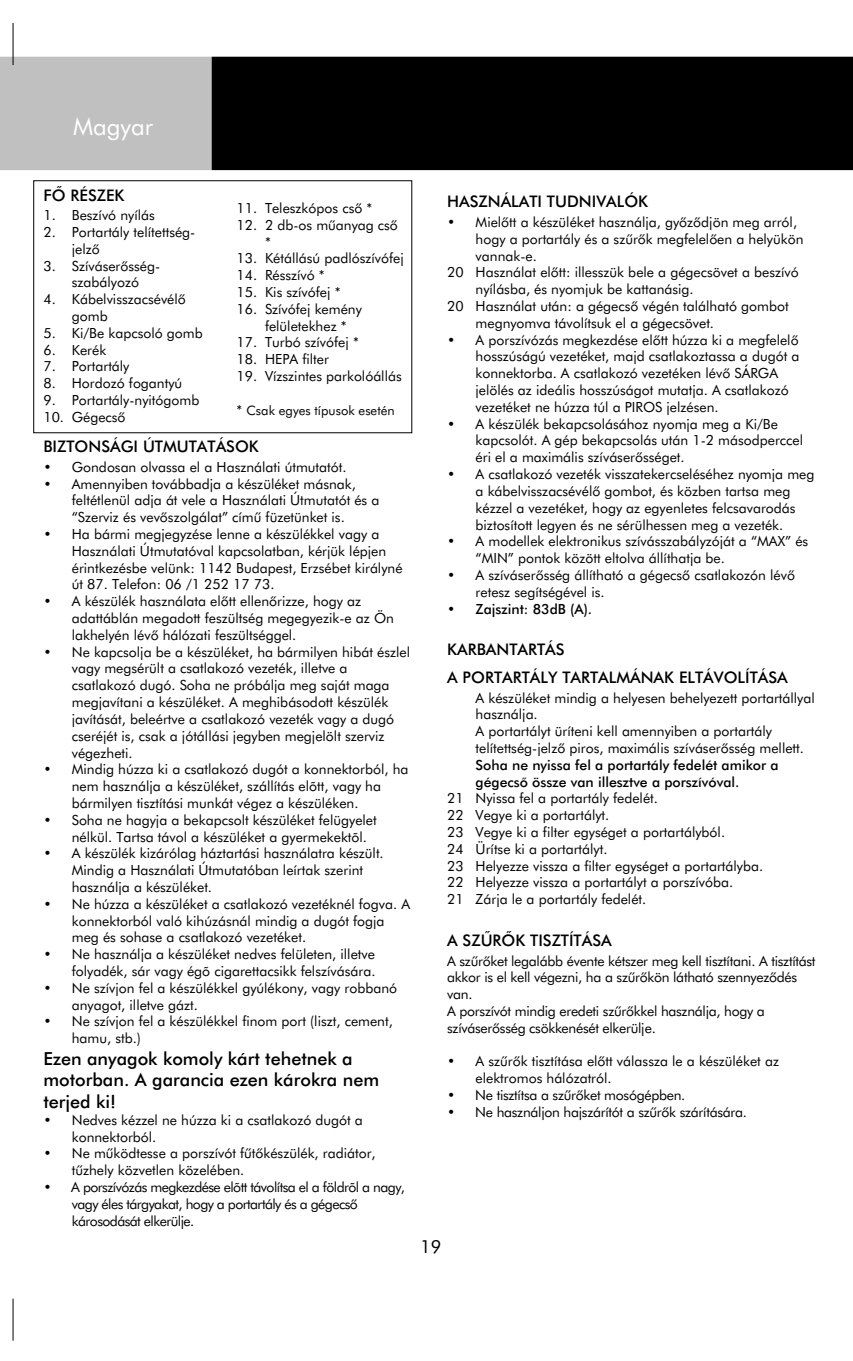
<style>
.page{position:relative;width:853px;height:1361px;background:#fff}
.page>*{position:absolute;margin:0;border:0;box-sizing:border-box;transform-origin:0 0}
.t1{font:24px "Futura Bk HU Book";letter-spacing:.01em;color:#fff}
.t2{font:18px/21.6px "Futura Med HU Medium";color:#000}
.t3{font:18px "Futura Bk HU Book";color:#000}
.t4{font:16px/27.8px "Futura Med HU Medium";color:#000}
.t5{font:16px "Futura Med HU Medium";letter-spacing:-.065em;color:#000}
.t6{font:14px/16.8px "Futura Bk HU Book";letter-spacing:-.01em;color:#000}
.t7{font:14px/16.8px "Futura Bk HU Book";letter-spacing:-.055em;color:#000}
.t8{font:14px/16.8px "Futura Bk HU Book";letter-spacing:-.03em;color:#000}
.t9{font:14px/16.8px "Futura Bk HU Book";letter-spacing:-.07em;color:#000}
.t10{font:14px/16.8px "Futura Bk HU Book";letter-spacing:-.04em;color:#000}
.t11{font:14px/16.8px "Futura Med HU Medium";color:#000}
.t12{font:14px "Futura Bk HU Book";letter-spacing:-.035em;color:#000}
.t13{font:14px/16.8px "Futura Bk HU Book";letter-spacing:-.285em;color:#000}
.t14{font:13px "Futura Bk HU Book";color:#000}
.s1{font-size:14px}
.s2{font-family:"Futura Bk HU Book"}
</style>
<div class="page">
<div style="left:0;top:57px;width:211px;height:113px;background:#c0c0c0"></div>
<div style="left:211px;top:57px;width:641px;height:113px;background:#000"></div>
<hr style="left:13px;top:1298px;width:1px;height:42px;background:#000">
<hr style="left:13px;top:23px;width:1px;height:42px;background:#000">
<h1 class="t1" style="left:73px;top:117px;width:83px">Magyar</h1>
<p class="t4" style="left:43px;top:182px;width:80px">FŐRÉSZ EK</p>
<p class="t6" style="left:43px;top:208px;width:111px">1. Be s zívó nyílás</p>
<p class="t13" style="left:72px;top:225px;width:124px;text-indent:-28px">2. Portartály te líte tts ég&shy;je lző</p>
<p class="t6" style="left:43px;top:258px;width:117px;text-align:center">3. Szívás e rős s ég&shy;s zabályozó</p>
<p class="t6" style="left:72px;top:292px;width:120px;text-indent:-28px">4. Káb e lvis s zacs évélő gom b</p>
<p class="t6" style="left:43px;top:326px;width:159px">5. K i/Be k apcs oló gom b</p>
<p class="t6" style="left:43px;top:342px;width:61px">6. Ke rék</p>
<p class="t7" style="left:43px;top:359px;width:90px">7. Portartály</p>
<p class="t6" style="left:43px;top:376px;width:156px">8. H ordozó fogantyú<br>9 . Portartály-nyitógom b</p>
<p class="t6" style="left:43px;top:410px;width:88px">10. Gége cső</p>
<p class="t6" style="left:236px;top:201px;width:143px">11. Te le s zk ópos cső*</p>
<p class="t6" style="left:265px;top:218px;width:139px;text-indent:-28px">12. 2 db-os m űanyag cső *</p>
<p class="t6" style="left:236px;top:251px;width:172px">13. K étállás ú padlós zívófe j</p>
<p class="t6" style="left:236px;top:268px;width:95px">14. Rés s zívó *</p>
<p class="t6" style="left:236px;top:285px;width:111px">15. K is s zívófe j*</p>
<p class="t6" style="left:265px;top:302px;width:98px;text-indent:-28px">16. Szívófe jk e m ény felületekhez*</p>
<p class="t8" style="left:236px;top:335px;width:129px">17. Turbó s zívófe j*</p>
<p class="t6" style="left:236px;top:352px;width:164px">18. H EPA filte r<br>19 . Vízs zinte s park olóállás</p>
<p class="t14" style="left:236px;top:405px;width:160px"><span class="s1">*</span>Csak e gye s típusok e se tén</p>
<p class="t4" style="left:43px;top:434px;width:214px">BIZ TO NSÁGI ÚTMUTATÁSO K</p>
<p class="t6" style="left:43px;top:460px;width:306px">• Gondos an olvas s a e la H as ználati útm utatót.</p>
<p class="t6" style="left:72px;top:476px;width:309px;text-indent:-28px">• Am e nnyibe n továbbadja a k észülék e tm ásnak ,<br>fe ltétle nüladja átve le a H as ználati Útm utatótés a “Sze rviz és ve vős zolgálat” cím ű füze tünk e tis .</p>
<p class="t6" style="left:72px;top:527px;width:332px;text-indent:-28px">• H a bárm i m egjegyzése lenne a k észülék k elvagy a<br>H as ználati Útm utatóvalk apcs olatban, k érjük lépje n érintk e zés b e ve lünk : 1142 Budape s t, Erzs éb e tk irályné út87. Te le fon: 06 /1 252 17 73.</p>
<p class="t6" style="left:72px;top:594px;width:324px;text-indent:-28px">• A k és zülék h as ználata e lőtte lle nőrizze , h ogy az adattáblán m e gadottfe s zülts ég m e ge gye zik -e az Ön lak h e lyén lévőh álózati fe s zülts égge l.</p>
<p class="t6" style="left:72px;top:644px;width:348px;text-indent:-28px">• Ne k apcsolja be a k észülék e t, h a bárm ilye n h ibátészle l vagy m e gs érülta cs atlak ozó ve ze ték , ille tve a<br>cs atlak ozó dugó. Soh a ne próbálja m e g s ajátm aga<br>m e gjavítani a k és zülék e t. A m e gh ibás odottk és zülék javítás át, b e le értve a cs atlak ozó ve ze ték vagy a dugó<br>cs e réjétis, cs ak a jótállás i je gyb e n m e gje lölts ze rviz<br>vége zh e ti.</p>
<p class="t6" style="left:72px;top:762px;width:338px;text-indent:-28px">• Mindig h úzza k i a cs atlak ozó dugóta k onne k torból, h a ne m h as ználja a k és zülék e t, s zállítás e lõtt, vagy h a bárm ilye n tis ztítás i m unk átvége z a k és zülék e n.</p>
<p class="t6" style="left:72px;top:812px;width:310px;text-indent:-28px">• Soh a ne h agyja a be k apcs oltk és zülék e tfe lügye le t nélk ül. Tarts a távola k és zülék e ta gye rm e k e k tõl.</p>
<p class="t6" style="left:72px;top:846px;width:315px;text-indent:-28px">• A k és zülék k izárólag h áztartás i h as ználatra k és zült.<br>Mindig a H as ználati Útm utatóban le írtak s ze rint<br>h as ználja a k és zülék e t.</p>
<p class="t6" style="left:72px;top:896px;width:339px;text-indent:-28px">• Ne h úzza a k és zülék e ta cs atlak ozó ve ze ték nélfogva. A k onne k torbólvaló k ih úzás nálm indig a dugótfogja<br>m eg és soh ase a csatlakozó vezetéket.</p>
<p class="t6" style="left:72px;top:947px;width:307px;text-indent:-28px">• Ne h as ználja a k és zülék e tne dve s fe lüle te n, ille tve folyadék , s ár vagy égõ cigare ttacs ik k fe ls zívás ára.</p>
<p class="t6" style="left:72px;top:980px;width:326px;text-indent:-28px">• Ne s zívjon fe la k és zülék k e lgyúlék ony, vagy rob banó anyagot, ille tve gázt.</p>
<p class="t7" style="left:72px;top:1014px;width:323px;text-indent:-28px">• Ne s zívjon fe la k és zülék k e lfinom port(lis zt, ce m e nt, h am u,stb.)</p>
<p class="t2" style="left:43px;top:1048px;width:332px">Eze n anyagok k om oly k ártte h e tne k a<br>m otorban. A garancia e ze n k árok ra ne m te rje d k i!</p>
<p class="t6" style="left:72px;top:1112px;width:292px;text-indent:-28px">• Ne dve s k ézze lne h úzza k i a cs atlak ozó dugóta k onne k torból.</p>
<p class="t9" style="left:72px;top:1146px;width:306px;text-indent:-28px">• Ne m űk ödte s s e a pors zívótfûtők és zülék , radiátor, tűzh e ly k özve tle n k öze léb e n.</p>
<p class="t10" style="left:72px;top:1180px;width:335px;text-indent:-28px">• A porszívózás m e gk e zdése e lõtttávolítsa e la földrõla nagy, vagy éle s tárgyak at, h ogy a portartály és a gége cső<br>k árosodásáte lk e rülje .</p>
<p class="t5" style="left:447px;top:194px;width:200px">H ASZ NÁLATI TUD NIVALÓK</p>
<p class="t12" style="left:447px;top:216px;width:355px">• Mie lőtta k és zülék e th as ználja, győződjön m e g arról,</p>
<p class="t7" style="left:475px;top:232px;width:329px">h ogy a portartály és a s zűrők m e gfe le lőe n a h e lyük ön</p>
<p class="t6" style="left:475px;top:248px;width:64px">vannak -e .</p>
<p class="t9" style="left:447px;top:265px;width:353px">20 H as ználate lőtt: ille s s zük b e le a gége cs öve ta b e s zívó</p>
<p class="t6" style="left:475px;top:282px;width:221px">nyílás ba, és nyom juk b e k attanás ig.</p>
<p class="t6" style="left:447px;top:299px;width:347px">20 H as ználatután: a gége csővégén találh ató gom bot</p>
<p class="t6" style="left:475px;top:316px;width:241px">m e gnyom va távolíts uk e la gége cs öve t.</p>
<p class="t6" style="left:475px;top:332px;width:329px;text-indent:-28px">• A pors zívózás m e gk e zdés e e lőtth úzza k i a m e gfe le lő h os s zús ágú ve ze ték e t, m ajd cs atlak oztas s a a dugóta k onne k torba. A cs atlak ozó ve ze ték e n lévőSÁRGA<br>je lölés az ide ális h os s zús ágotm utatja. A cs atlak ozó<br>ve ze ték e tne h úzza túla PIRO S je lzés e n.</p>
<p class="t6" style="left:475px;top:416px;width:337px;text-indent:-28px">• A k észülék be k apcsolásáh oz nyom ja m e g a Ki/Be<br>k apcs olót. A gép b e k apcs olás után 1-2 m ás odpe rcce l éri e la m axim ális s zívás e rős s ége t.</p>
<p class="t6" style="left:447px;top:467px;width:368px;text-align:center">• A cs atlak ozó ve ze ték vis s zate k e rcs e lés éh e z nyom ja m e g a k áb e lvis s zacs évélőgom bot, és k özb e n tarts a m e g<br>k ézze la ve ze ték e t, h ogy az e gye nle te s fe lcs avarodás biztosítottle gye n és ne sérülh e sse n m e g a ve ze ték .</p>
<p class="t6" style="left:475px;top:534px;width:332px;text-indent:-28px">• A m ode lle k e le k tronik us s zívás s zabályzójáta “MAX” és “MIN” pontok k özötte ltolva állíth atja b e .</p>
<p class="t6" style="left:475px;top:568px;width:325px;text-indent:-28px">• A s zívás e rős s ég állíth ató a gége csőcs atlak ozón lévő re te s z s e gíts égéve lis .</p>
<p class="t11" style="left:447px;top:601px;width:148px"><span class="s2">•</span> Z ajszint: 83dB (A).</p>
<p class="t4" style="left:447px;top:636px;width:340px">K ARBANTARTÁS<br>A PO RTARTÁLY TARTALMÁNAK ELTÁVO LÍTÁSA</p>
<p class="t6" style="left:475px;top:690px;width:349px">A k és zülék e tm indig a h e lye s e n b e h e lye ze ttportartállyal h as ználja.<br>A portartálytüríte ni k e llam e nnyib e n a portartály<br>te líte tts ég-je lzőpiros, m axim ális s zívás e rős s ég m e lle tt.</p>
<p class="t11" style="left:475px;top:757px;width:304px">Soh a ne nyissa fe la portartály fe de létam ik or a gége csőössze van ille sztve a porszívóval.</p>
<p class="t6" style="left:447px;top:791px;width:319px">21 Nyis s a fe la portartály fe de lét.<br>22 Ve gye k i a portartályt.<br>23 Ve gye k i a filte r e gys ége ta portartályból.<br>24 Ü ríts e k i a portartályt.<br>23 H e lye zze vis s za a filte r e gys ége ta portartályba.<br>22 H e lye zze vis s za a portartályta pors zívóba.<br>21 Z árja le a portartály fe de lét.</p>
<p class="t4" style="left:447px;top:927px;width:165px">A SZ ŰRŐK TISZ TÍTÁSA</p>
<p class="t8" style="left:447px;top:953px;width:374px">A s zűrők e tle galább éve nte k éts ze r m e g k e lltis ztítani.A tis ztítást ak k or is e lk e llvége zni, h a a s zűrők ön láth ató s ze nnye ződés van.<br>A pors zívótm indig e re de ti s zűrők k e lh as ználja, h ogy a<br>s zíváse rős s ég csök k e nés éte lk e rülje .</p>
<p class="t7" style="left:475px;top:1054px;width:306px;text-indent:-28px">• A s zűrők tis ztítás a e lőttválas s za le a k és zülék e taz e le k trom os h álózatról.</p>
<p class="t6" style="left:447px;top:1088px;width:241px">• Ne tis ztítsa a s zűrők e tm osógépbe n.</p>
<p class="t7" style="left:447px;top:1104px;width:303px">• Ne h as ználjon h ajs zárítóta s zűrők s zárítására.</p>
<p class="t3" style="left:420px;top:1239px;width:18px">19</p>
</div>
